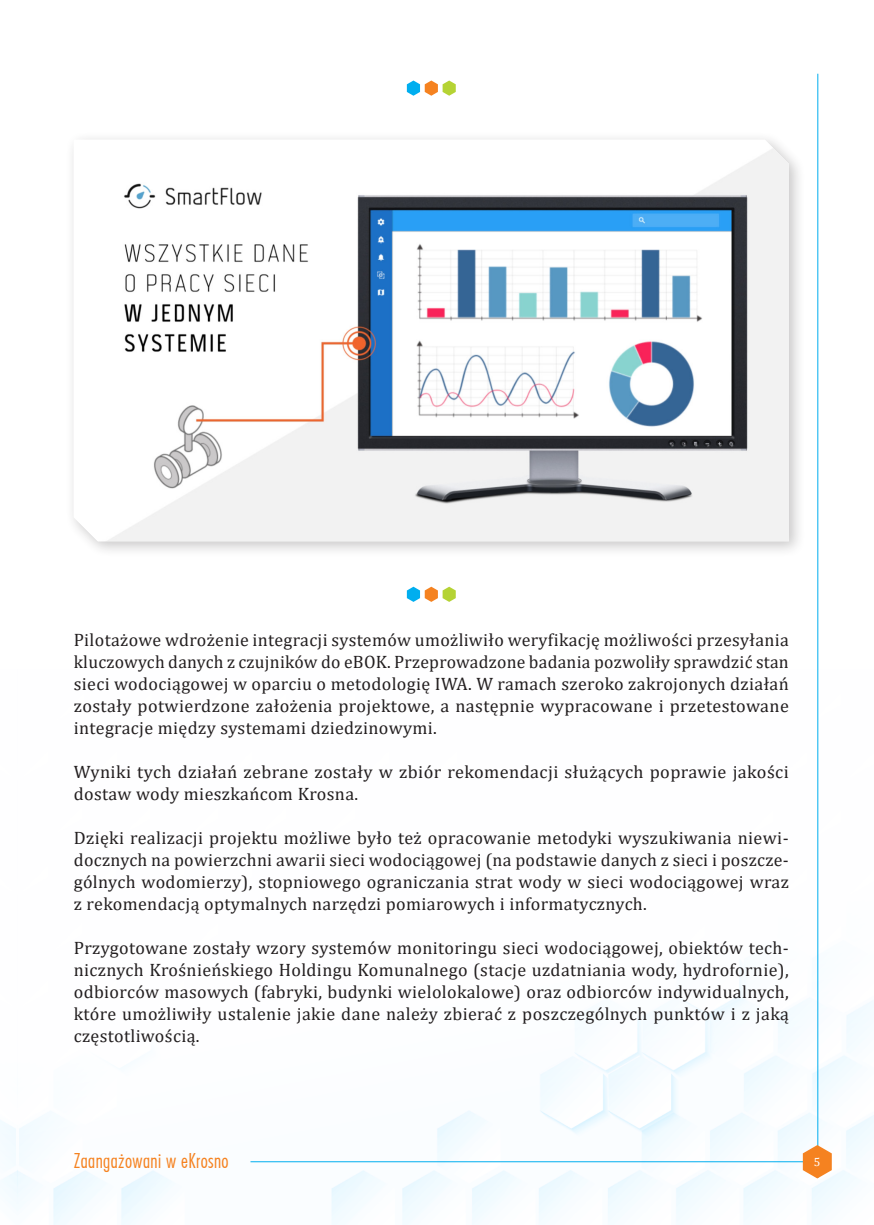
<style>
.page{position:relative;width:874px;height:1225px;background:#fff}
.page>*{position:absolute;margin:0;border:0;box-sizing:border-box;transform-origin:0 0}
.t1{font:300 20px "Fujiyama";letter-spacing:.02em;color:#f58220}
.t2{font:18px/22px "Cambria";letter-spacing:.02em;color:#231f20;text-align:justify}
.t3{font:12px "Cambria";color:#fff}
</style>
<div class="page">
<img style="left:0;top:670px;width:873px;height:555px">
<hr style="left:250px;top:1161px;width:566px;height:1px;background:#00aeef">
<hr style="left:816px;top:74px;width:1px;height:1104px;background:#00aeef">
<svg style="left:802px;top:1145px;width:29px;height:33px"></svg>
<svg style="left:406px;top:587px;width:49px;height:15px"></svg>
<div style="left:65px;top:131px;width:739px;height:427px;background:#231f20;opacity:.25"></div>
<img style="left:74px;top:140px;width:714px;height:401px">
<svg style="left:406px;top:81px;width:49px;height:15px"></svg>
<p class="t2" style="left:74px;top:628px;width:716px">Pilotażowe wdrożenie integracji systemów umożliwiło weryfikację możliwości przesyłania kluczowych danych z czujników do eBOK. Przeprowadzone badania pozwoliły sprawdzić stan sieci wodociągowej w oparciu o metodologię IWA. W ramach szeroko zakrojonych działań zostały potwierdzone założenia projektowe, a następnie wypracowane i przetestowane integracje między systemami dziedzinowymi.</p>
<p class="t2" style="left:74px;top:760px;width:716px">Wyniki tych działań zebrane zostały w zbiór rekomendacji służących poprawie jakości dostaw wody mieszkańcom Krosna.</p>
<p class="t2" style="left:74px;top:826px;width:716px">Dzięki realizacji projektu możliwe było też opracowanie metodyki wyszukiwania niewi&shy;docznych na powierzchni awarii sieci wodociągowej (na podstawie danych z sieci i poszcze&shy;gólnych wodomierzy), stopniowego ograniczania strat wody w sieci wodociągowej wraz z rekomendacją optymalnych narzędzi pomiarowych i informatycznych.</p>
<p class="t2" style="left:74px;top:936px;width:716px">Przygotowane zostały wzory systemów monitoringu sieci wodociągowej, obiektów tech&shy;nicznych Krośnieńskiego Holdingu Komunalnego (stacje uzdatniania wody, hydrofornie), odbiorców masowych (fabryki, budynki wielolokalowe) oraz odbiorców indywidualnych, które umożliwiły ustalenie jakie dane należy zbierać z poszczególnych punktów i z jaką częstotliwością.</p>
<p class="t1" style="left:74px;top:1147px;width:156px">Zaangażowani w eKrosno</p>
<p class="t3" style="left:813px;top:1155px;width:8px">5</p>
</div>
